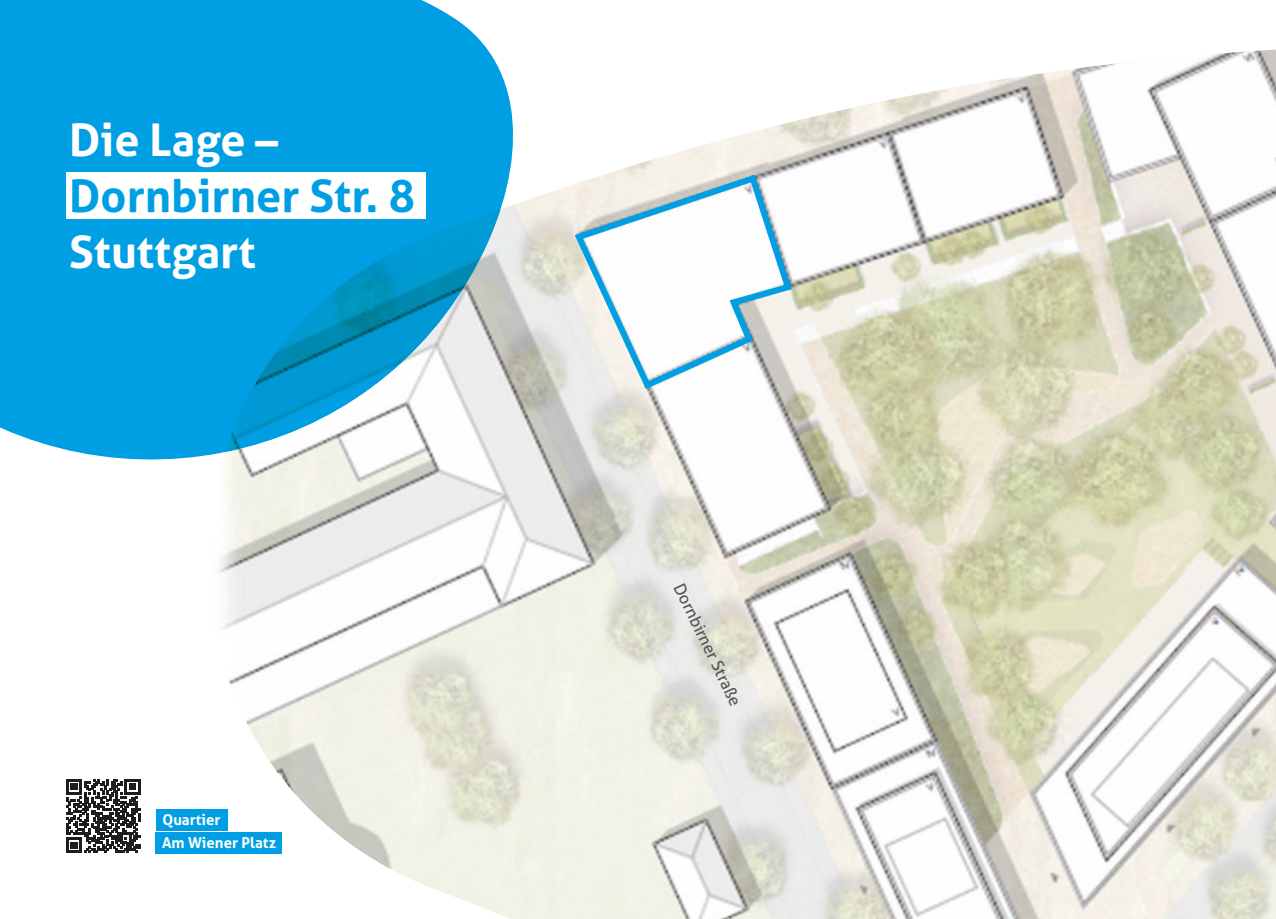
<style>
.page{position:relative;width:1276px;height:919px;background:#fff}
.page>*{position:absolute;margin:0;border:0;box-sizing:border-box;transform-origin:0 0}
.t1{font:700 45px "Aller";color:#fff}
.t2{font:700 45px "Aller";color:#009fe3}
.t3{font:16.5px "Aller";color:#575756}
.t4{font:700 15px "Aller";color:#fff}
</style>
<div class="page">
<div style="left:0;top:0;width:488px;height:460px;background:#009fe3"></div>
<img style="left:185px;top:50px;width:1091px;height:835px">
<img style="left:406px;top:210px;width:91px;height:35px">
<svg style="left:66px;top:779px;width:74px;height:73px"></svg>
<div style="left:155px;top:832px;width:127px;height:21px;background:#009fe3"></div>
<div style="left:156px;top:809px;width:71px;height:21px;background:#009fe3"></div>
<svg style="left:571px;top:171px;width:224px;height:222px"></svg>
<div style="left:66px;top:172px;width:359px;height:46px;background:#fff"></div>
<h1 class="t1" style="left:69px;top:112px;width:210px">Die Lage –</h1>
<h1 class="t2" style="left:69px;top:168px;width:348px">Dornbirner Str. 8</h1>
<h1 class="t1" style="left:69px;top:225px;width:188px">Stuttgart</h1>
<p class="t4" style="left:162px;top:810px;width:60px">Quartier</p>
<p class="t4" style="left:162px;top:833px;width:116px">Am Wiener Platz</p>
<p class="t3" style="left:687px;top:580px;width:136px;rotate:64deg">Dornbirner Straße</p>
</div>
